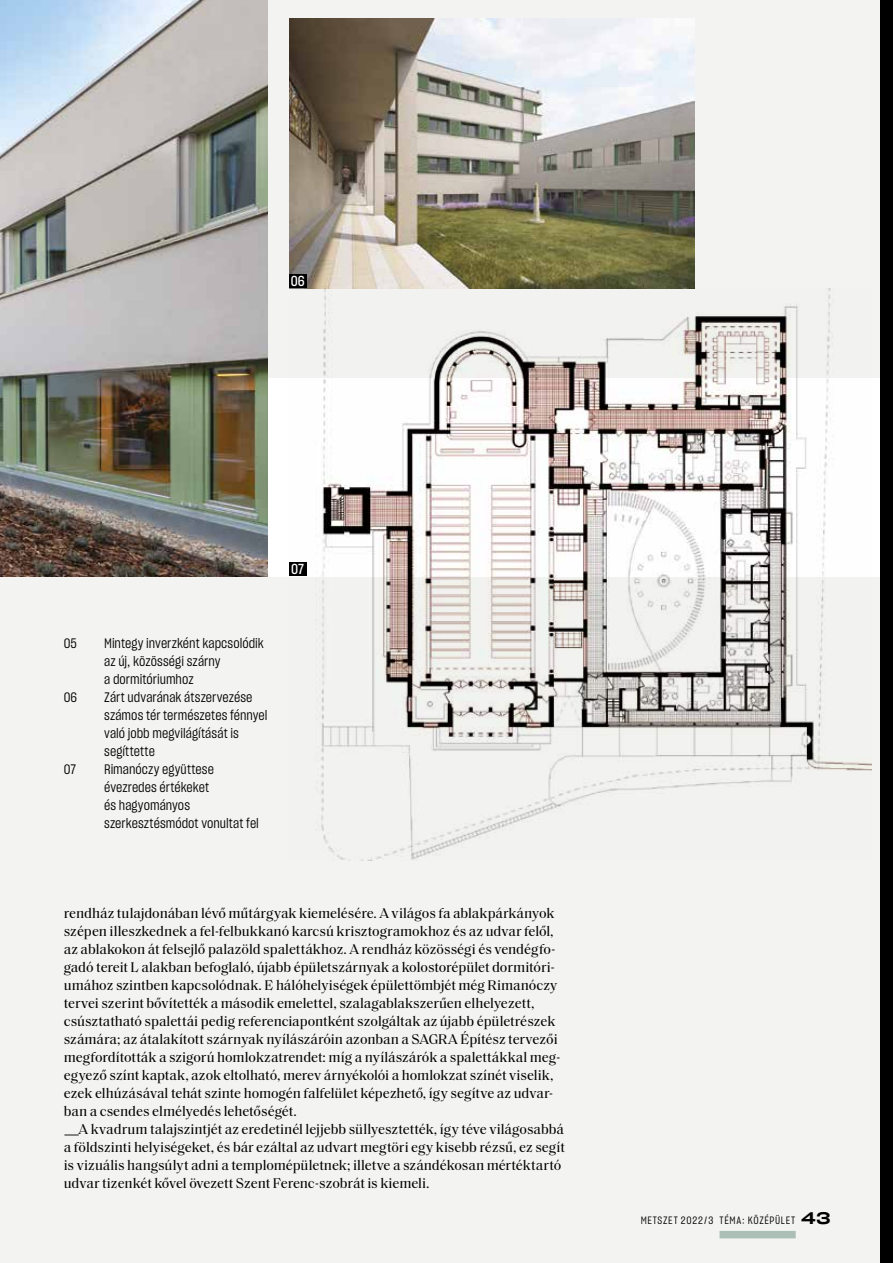
<style>
.page{position:relative;width:893px;height:1263px;background:#f3f4f1}
.page>*{position:absolute;margin:0;border:0;box-sizing:border-box;transform-origin:0 0}
.t1{font:14.25px/18px "Saol Text";letter-spacing:-.005em;color:#000}
.t2{font:14.25px "Sharp Grotesk Medium 15";color:#fff}
.t3{font:13.5px/18px "Sharp Grotesk Book 15";letter-spacing:.005em;color:#000}
.t4{font:10.5px "Sharp Grotesk Book 15";letter-spacing:.065em;color:#000}
.s1{font-family:"Mid Century Sans"}
.s2{font-family:"Sharp Grotesk Medium 25";font-size:16.5px}
</style>
<div class="page">
<div style="left:268px;top:378px;width:612px;height:198px;background:#fff"></div>
<img style="left:289px;top:18px;width:405px;height:270px">
<img style="left:0;top:0;width:268px;height:576px">
<img style="left:289px;top:288px;width:583px;height:572px">
<div style="left:289px;top:274px;width:17px;height:14px;background:#000"></div>
<div style="left:289px;top:562px;width:17px;height:14px;background:#000"></div>
<div style="left:880px;top:0;width:13px;height:1263px;background:#000"></div>
<div style="left:719px;top:1231px;width:77px;height:7px;background:#acbfb6"></div>
<p class="t2" style="left:291px;top:271px;width:15px">06</p>
<p class="t3" style="left:64px;top:634px;width:15px">05</p>
<p class="t3" style="left:104px;top:634px;width:161px">Mintegy inverzként kapcsolódik az új, közösségi szárny<br>a dormitóriumhoz</p>
<p class="t3" style="left:64px;top:688px;width:15px">06</p>
<p class="t3" style="left:104px;top:688px;width:165px">Zárt udvarának átszervezése számos tér természetes fénnyel való jobb megvilágítását is segíttette</p>
<p class="t3" style="left:64px;top:760px;width:14px">07</p>
<p class="t3" style="left:104px;top:760px;width:156px">Rimanóczy együttese évezredes értékeket<br>és hagyományos szerkesztésmódot vonultat fel</p>
<p class="t2" style="left:291px;top:559px;width:14px">07</p>
<p class="t1" style="left:64px;top:903px;width:503px">rendház tulajdonában lévő műtárgyak kiemelésére. A világos fa ablakpárkányok szépen illeszkednek a fel-felbukkanó karcsú krisztogramokhoz és az udvar felől, az ablakokon át felsejlő palazöld spalettákhoz. A rendház közösségi és vendégfo&shy;gadó tereit L alakban befoglaló, újabb épületszárnyak a kolostorépület dormitóri&shy;umához szintben kapcsolódnak. E hálóhelyiségek épülettömbjét még Rimanóczy tervei szerint bővítették a második emelettel, szalagablakszerűen elhelyezett, csúsztatható spalettái pedig referenciapontként szolgáltak az újabb épületrészek számára; az átalakított szárnyak nyílászáróin azonban a SAGRA Építész tervezői megfordították a szigorú homlokzatrendet: míg a nyílászárók a spalettákkal meg&shy;egyező színt kaptak, azok eltolható, merev árnyékolói a homlokzat színét viselik, ezek elhúzásával tehát szinte homogén falfelület képezhető, így segítve az udvar&shy;ban a csendes elmélyedés lehetőségét.<br><span class="s1">—</span>A kvadrum talajszintjét az eredetinél lejjebb süllyesztették, így téve világosabbá a földszinti helyiségeket, és bár ezáltal az udvart megtöri egy kisebb rézsű, ez segít is vizuális hangsúlyt adni a templomépületnek; illetve a szándékosan mértéktartó udvar tizenkét kővel övezett Szent Ferenc-szobrát is kiemeli.</p>
<p class="t4" style="left:641px;top:1213px;width:191px">METSZET 2022/3 TÉMA: KÖZÉPÜLET <span class="s2">43</span></p>
</div>
